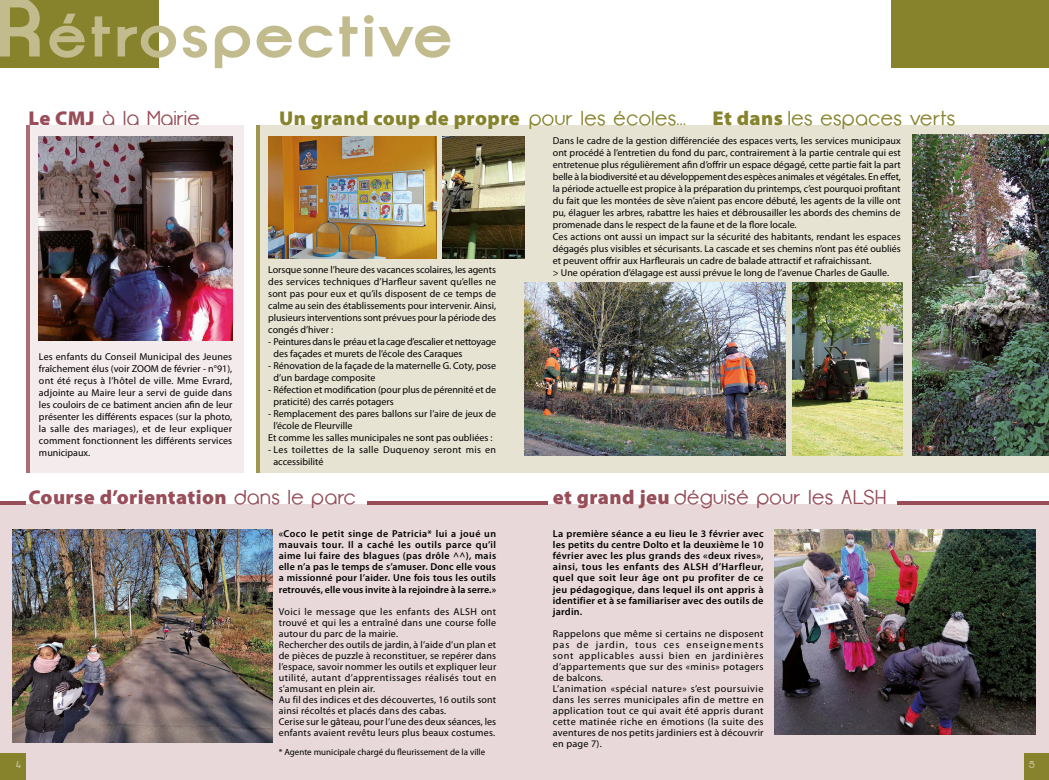
<style>
.page{position:relative;width:1049px;height:780px;background:#fff}
.page>*{position:absolute;margin:0;border:0;box-sizing:border-box;transform-origin:0 0}
.t1{font:20px "Opificio";letter-spacing:.025em;color:#984d58}
.t2{font:900 20px "Myriad Pro";letter-spacing:.02em;color:#87832c}
.t3{font:900 20px "Myriad Pro";letter-spacing:.02em;color:#984d58}
.t4{font:20px "Opificio";letter-spacing:.025em;color:#87832c}
.t5{font:10px/12px "Myriad Pro";color:#000}
.t6{font:600 10px/11px "Myriad Pro";letter-spacing:.02em;color:#000;text-align:justify}
.t7{font:10px/11px "Myriad Pro";letter-spacing:.02em;color:#000}
.t8{font:10px/11px "Myriad Pro";letter-spacing:.035em;color:#000}
.t9{font:700 10px "Opificio Serif";color:#c2bb8e}
.t10{font:9px "Myriad Pro";color:#000}
.s1{font-family:"Myriad Pro";font-weight:900}
.s2{font-family:"Opificio";font-weight:400}
</style>
<div class="page">
<svg style="left:0;top:0;width:450px;height:68px"></svg>
<div style="left:891px;top:0;width:158px;height:68px;background:#87832c"></div>
<div style="left:0;top:505px;width:1049px;height:275px;background:#e8d8d9"></div>
<div style="left:1025px;top:753px;width:24px;height:27px;background:#87832c"></div>
<div style="left:0;top:753px;width:26px;height:27px;background:#87832c"></div>
<div style="left:256px;top:125px;width:793px;height:348px;background:#e6e3d2"></div>
<img style="left:268px;top:137px;width:168px;height:121px">
<img style="left:12px;top:530px;width:260px;height:212px">
<img style="left:524px;top:282px;width:261px;height:173px">
<img style="left:913px;top:135px;width:136px;height:320px">
<img style="left:775px;top:530px;width:260px;height:204px">
<img style="left:793px;top:282px;width:110px;height:173px">
<div style="left:28px;top:125px;width:216px;height:348px;background:#f4ebec"></div>
<img style="left:39px;top:136px;width:193px;height:204px">
<img style="left:442px;top:137px;width:82px;height:121px">
<hr style="left:367px;top:501px;width:180px;height:4px;background:#984d58">
<hr style="left:27px;top:125px;width:3px;height:348px;background:#aa6d73">
<hr style="left:256px;top:125px;width:4px;height:348px;background:#9e974f">
<hr style="left:898px;top:501px;width:151px;height:4px;background:#984d58">
<hr style="left:0;top:501px;width:26px;height:4px;background:#984d58">
<h1 class="t1" style="left:28px;top:107px;width:173px"><span class="s1">Le CMJ</span> à la Mairie</h1>
<p class="t5" style="left:39px;top:350px;width:195px;text-align:justify">Les enfants du Conseil Municipal des Jeunes fraîchement élus (voir ZOOM de février - n°91), ont été reçus à l’hôtel de ville. Mme Evrard, adjointe au Maire leur a servi de guide dans les couloirs de ce batiment ancien afin de leur présenter les différents espaces (sur la photo, la salle des mariages), et de leur expliquer comment fonctionnent les différents services municipaux.</p>
<h1 class="t2" style="left:279px;top:105px;width:408px">Un grand coup de propre <span class="s2">pour les écoles...</span></h1>
<h1 class="t4" style="left:712px;top:107px;width:244px"><span class="s1">Et dans</span> les espaces verts</h1>
<p class="t5" style="left:268px;top:264px;width:229px;text-align:justify">Lorsque sonne l’heure des vacances scolaires, les agents des services techniques d’Harfleur savent qu’elles ne sont pas pour eux et qu’ils disposent de ce temps de calme au sein des établissements pour intervenir. Ainsi, plusieurs interventions sont prévues pour la période des congés d’hiver :</p>
<p class="t5" style="left:273px;top:336px;width:224px;text-indent:-5px">- Peintures dans le préau et la cage d’escalier et nettoyage des façades et murets de l’école des Caraques</p>
<p class="t5" style="left:273px;top:360px;width:224px;text-indent:-5px">- Rénovation de la façade de la maternelle G. Coty, pose d’un bardage composite</p>
<p class="t5" style="left:273px;top:384px;width:224px;text-indent:-5px">- Réfection et modification (pour plus de pérennité et de praticité) des carrés potagers</p>
<p class="t5" style="left:268px;top:408px;width:229px">- Remplacement des pares ballons sur l’aire de jeux de</p>
<p class="t5" style="left:273px;top:420px;width:81px">l’école de Fleurville</p>
<p class="t5" style="left:268px;top:432px;width:226px">Et comme les salles municipales ne sont pas oubliées :</p>
<p class="t8" style="left:273px;top:444px;width:224px;line-height:12px;text-indent:-5px">- Les toilettes de la salle Duquenoy seront mis en accessibilité</p>
<p class="t5" style="left:553px;top:134px;width:350px">Dans le cadre de la gestion différenciée des espaces verts, les services municipaux ont procédé à l’entretien du fond du parc, contrairement à la partie centrale qui est entretenue plus régulièrement afin d’offrir un espace dégagé, cette partie fait la part belle à la biodiversité et au développement des espèces animales et végétales. En effet, la période actuelle est propice à la préparation du printemps, c’est pourquoi profitant du fait que les montées de sève n’aient pas encore débuté, les agents de la ville ont pu, élaguer les arbres, rabattre les haies et débrousailler les abords des chemins de promenade dans le respect de la faune et de la flore locale.<br>Ces actions ont aussi un impact sur la sécurité des habitants, rendant les espaces dégagés plus visibles et sécurisants. La cascade et ses chemins n’ont pas été oubliés et peuvent offrir aux Harfleurais un cadre de balade attractif et rafraichissant.<br>&gt; Une opération d’élagage est aussi prévue le long de l’avenue Charles de Gaulle.</p>
<h1 class="t3" style="left:28px;top:484px;width:329px">Course d’orientation <span class="s2">dans le parc</span></h1>
<p class="t6" style="left:279px;top:528px;width:219px">«Coco le petit singe de Patricia* lui a joué un mauvais tour. Il a caché les outils parce qu’il aime lui faire des blagues (pas drôle ^^), mais elle n’a pas le temps de s’amuser. Donc elle vous a missionné pour l’aider. Une fois tous les outils retrouvés, elle vous invite à la rejoindre à la serre.»</p>
<p class="t7" style="left:279px;top:605px;width:219px">Voici le message que les enfants des ALSH ont trouvé et qui les a entraîné dans une course folle autour du parc de la mairie.<br>Rechercher des outils de jardin, à l’aide d’un plan et de pièces de puzzle à reconstituer, se repérer dans l’espace, savoir nommer les outils et expliquer leur utilité, autant d’apprentissages réalisés tout en s’amusant en plein air.<br>Au fil des indices et des découvertes, 16 outils sont ainsi récoltés et placés dans des cabas.<br>Cerise sur le gâteau, pour l’une des deux séances, les enfants avaient revêtu leurs plus beaux costumes.</p>
<p class="t10" style="left:279px;top:746px;width:208px">* Agente municipale chargé du fleurissement de la ville</p>
<h1 class="t1" style="left:553px;top:486px;width:335px"><span class="s1">et grand jeu</span> déguisé pour les ALSH</h1>
<p class="t6" style="left:553px;top:528px;width:212px">La première séance a eu lieu le 3 février avec les petits du centre Dolto et la deuxième le 10 février avec les plus grands des «deux rives», ainsi, tous les enfants des ALSH d’Harfleur, quel que soit leur âge ont pu profiter de ce jeu pédagogique, dans lequel ils ont appris à identifier et à se familiariser avec des outils de jardin.</p>
<p class="t8" style="left:553px;top:627px;width:212px">Rappelons que même si certains ne disposent pas de jardin, tous ces enseignements sont applicables aussi bien en jardinières d’appartements que sur des «minis» potagers de balcons.<br>L’animation «spécial nature» s’est poursuivie dans les serres municipales afin de mettre en application tout ce qui avait été appris durant cette matinée riche en émotions (la suite des aventures de nos petits jardiniers est à découvrir en page 7).</p>
<p class="t9" style="left:16px;top:758px;width:7px">4</p>
<p class="t9" style="left:1029px;top:758px;width:8px">5</p>
</div>
